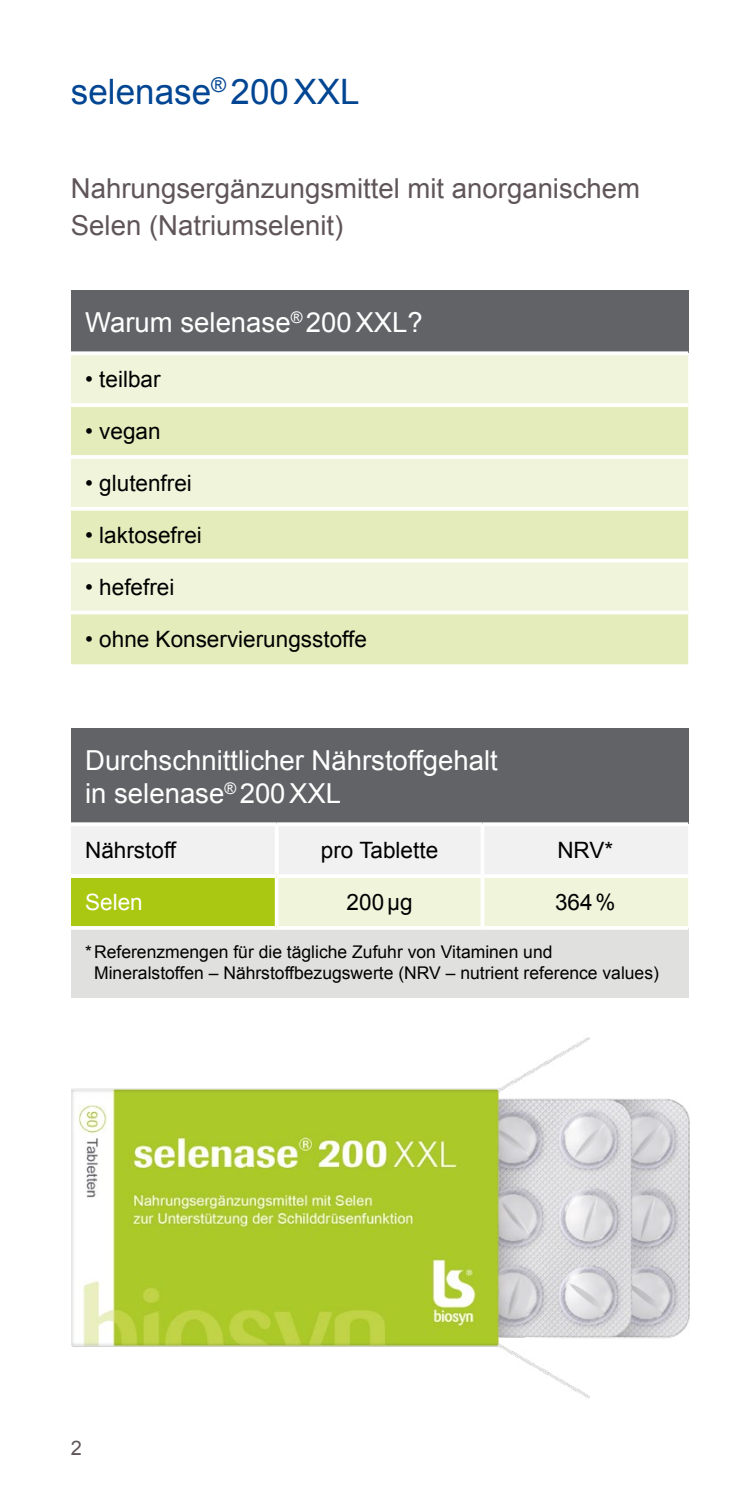
<style>
.page{position:relative;width:745px;height:1489px;background:#fff}
.page>*{position:absolute;margin:0;border:0;box-sizing:border-box;transform-origin:0 0}
.headline_Laien_14_Pt{font:35px "Arial";color:#014593}
.Headline_Balken_11_P{font:27.5px/33px "Arial";color:#fff}
.fliesstext_Laien{font:27.5px/37.5px "Arial";color:#60565a}
.inhalt{font:22.5px "Arial";color:#000}
.tabelle_9_Pt{font:22.5px "Arial";color:#000}
.headline{font:22.5px "Arial";color:#000}
.fliesstext_Laien-2{font:22.5px "Arial";color:#000}
.fliesstext_Laien-3{font:22.5px "Arial";color:#fff}
.t1{font:20px "Arial";color:#60565a}
.Quelle{font:17.5px/21px "Arial";color:#000}
</style>
<div class="page">
<div style="left:71px;top:291px;width:616px;height:62px;background:#626366"></div>
<div style="left:71px;top:355px;width:616px;height:48px;background:#f0f4da"></div>
<svg style="left:71px;top:407px;width:616px;height:257px;background:#e8efc8"></svg>
<svg style="left:71px;top:351px;width:616px;height:2px"></svg>
<hr style="left:71px;top:455px;width:616px;height:4px;background:#fff">
<hr style="left:71px;top:507px;width:616px;height:3px;background:#fff">
<svg style="left:71px;top:558px;width:616px;height:4px"></svg>
<svg style="left:71px;top:610px;width:616px;height:4px"></svg>
<div style="left:71px;top:728px;width:616px;height:96px;background:#626366"></div>
<svg style="left:71px;top:826px;width:616px;height:100px"></svg>
<div style="left:71px;top:927px;width:616px;height:70px;background:#e0e1df"></div>
<svg style="left:71px;top:822px;width:205px;height:2px"></svg>
<svg style="left:276px;top:822px;width:206px;height:2px"></svg>
<hr style="left:275px;top:826px;width:3px;height:48px;background:#fff">
<svg style="left:482px;top:822px;width:205px;height:2px"></svg>
<hr style="left:480px;top:826px;width:4px;height:48px;background:#fff">
<hr style="left:71px;top:874px;width:205px;height:3px;background:#fff">
<hr style="left:276px;top:874px;width:206px;height:3px;background:#fff">
<hr style="left:275px;top:877px;width:3px;height:49px;background:#fff">
<hr style="left:482px;top:874px;width:205px;height:3px;background:#fff">
<svg style="left:480px;top:877px;width:4px;height:49px"></svg>
<hr style="left:71px;top:926px;width:205px;height:3px;background:#fff">
<hr style="left:276px;top:926px;width:206px;height:3px;background:#fff">
<hr style="left:482px;top:926px;width:205px;height:3px;background:#fff">
<img style="left:71px;top:1037px;width:619px;height:362px">
<p class="headline_Laien_14_Pt" style="left:71px;top:69px;width:290px">selenase<sup>®</sup> 200XXL</p>
<p class="fliesstext_Laien" style="left:71px;top:169px;width:570px">Nahrungsergänzungsmittel mit anorganischem<br>Selen (Natriumselenit)</p>
<p class="Headline_Balken_11_P" style="left:85px;top:306px;width:339px">Warum selenase<sup>®</sup> 200XXL?</p>
<p class="inhalt" style="left:85px;top:365px;width:77px">• teilbar</p>
<p class="inhalt" style="left:85px;top:416px;width:77px">• vegan</p>
<p class="inhalt" style="left:85px;top:468px;width:108px">• glutenfrei</p>
<p class="inhalt" style="left:85px;top:520px;width:118px">• laktosefrei</p>
<p class="inhalt" style="left:85px;top:572px;width:91px">• hefefrei</p>
<p class="tabelle_9_Pt" style="left:85px;top:624px;width:283px">• ohne Konservierungsstoffe</p>
<p class="Headline_Balken_11_P" style="left:85px;top:744px;width:414px">Durchschnittlicher Nährstoffgehalt in selenase<sup>®</sup> 200XXL</p>
<p class="fliesstext_Laien-2" style="left:85px;top:835px;width:92px">Nährstoff</p>
<p class="headline" style="left:321px;top:835px;width:119px">pro Tablette</p>
<p class="headline" style="left:557px;top:835px;width:57px">NRV*</p>
<p class="fliesstext_Laien-3" style="left:85px;top:887px;width:59px">Selen</p>
<p class="headline" style="left:346px;top:887px;width:67px">200 μg</p>
<p class="headline" style="left:554px;top:887px;width:62px">364%</p>
<p class="Quelle" style="left:94px;top:941px;width:566px;text-indent:-9px">* Referenzmengen für die tägliche Zufuhr von Vitaminen und<br>Mineralstoffen – Nährstoffbezugswerte (NRV – nutrient reference values)</p>
<p class="t1" style="left:71px;top:1434px;width:13px">2</p>
</div>
